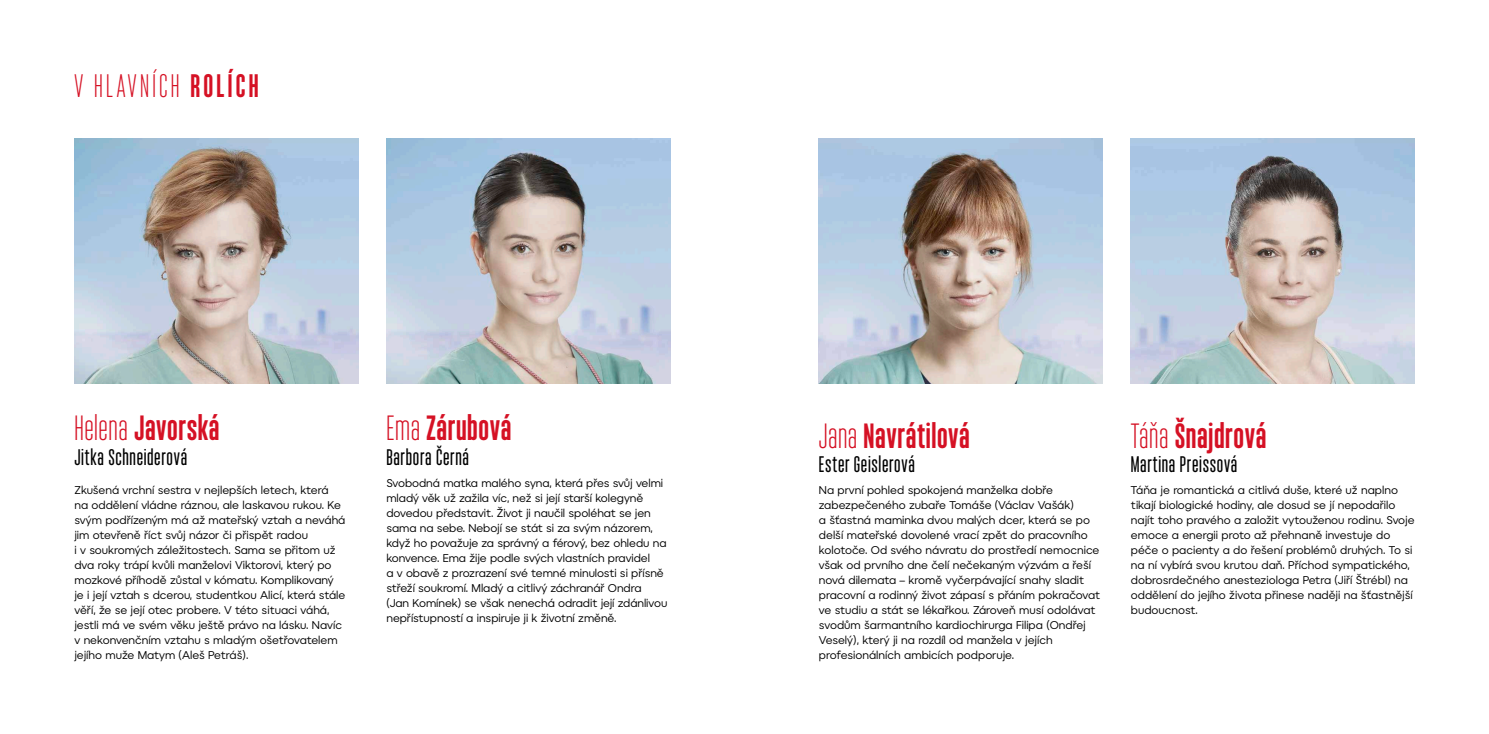
<style>
.page{position:relative;width:1489px;height:734px;background:#fff}
.page>*{position:absolute;margin:0;border:0;box-sizing:border-box;transform-origin:0 0}
.t1{font:100 35px "Monopol";letter-spacing:.015em;color:#d51124}
.t2{font:300 32.5px "Monopol";letter-spacing:.095em;color:#d51124}
.t3{font:500 22.5px "Monopol";letter-spacing:.03em;color:#000}
.t4{font:11.25px/15px "Organica R";color:#000}
.s1{font-weight:100}
.s2{font-weight:300}
</style>
<div class="page">
<img style="left:74px;top:138px;width:284px;height:245px">
<img style="left:819px;top:138px;width:283px;height:245px">
<img style="left:1130px;top:138px;width:284px;height:245px">
<img style="left:386px;top:138px;width:284px;height:245px">
<h2 class="t2" style="left:74px;top:69px;width:185px">V HLAVNÍCH <span class="s1">ROLÍCH</span></h2>
<h1 class="t1" style="left:74px;top:409px;width:147px"><span class="s2">Helena</span> Javorská</h1>
<h3 class="t3" style="left:74px;top:445px;width:114px">Jitka Schneiderová</h3>
<p class="t4" style="left:74px;top:482px;width:272px">Zkušená vrchní sestra v nejlepších letech, která<br>na oddělení vládne ráznou, ale laskavou rukou. Ke svým podřízeným má až mateřský vztah a neváhá jim otevřeně říct svůj názor či přispět radou<br>i v soukromých záležitostech. Sama se přitom už dva roky trápí kvůli manželovi Viktorovi, který po mozkové příhodě zůstal v kómatu. Komplikovaný je i její vztah s dcerou, studentkou Alicí, která stále věří, že se její otec probere. V této situaci váhá, jestli má ve svém věku ještě právo na lásku. Navíc v nekonvenčním vztahu s mladým ošetřovatelem jejího muže Matym (Aleš Petráš).</p>
<h1 class="t1" style="left:386px;top:409px;width:126px"><span class="s2">Ema</span> Zárubová</h1>
<h3 class="t3" style="left:386px;top:445px;width:84px">Barbora Černá</h3>
<p class="t4" style="left:386px;top:475px;width:282px">Svobodná matka malého syna, která přes svůj velmi mladý věk už zažila víc, než si její starší kolegyně dovedou představit. Život ji naučil spoléhat se jen sama na sebe. Nebojí se stát si za svým názorem, když ho považuje za správný a férový, bez ohledu na konvence. Ema žije podle svých vlastních pravidel<br>a v obavě z prozrazení své temné minulosti si přísně střeží soukromí. Mladý a citlivý záchranář Ondra<br>(Jan Komínek) se však nenechá odradit její zdánlivou nepřístupností a inspiruje ji k životní změně.</p>
<h1 class="t1" style="left:819px;top:416px;width:152px"><span class="s2">Jana</span> Navrátilová</h1>
<h3 class="t3" style="left:819px;top:452px;width:97px">Ester Geislerová</h3>
<p class="t4" style="left:819px;top:482px;width:283px">Na první pohled spokojená manželka dobře zabezpečeného zubaře Tomáše (Václav Vašák)<br>a šťastná maminka dvou malých dcer, která se po delší mateřské dovolené vrací zpět do pracovního kolotoče. Od svého návratu do prostředí nemocnice však od prvního dne čelí nečekaným výzvám a řeší nová dilemata – kromě vyčerpávající snahy sladit pracovní a rodinný život zápasí s přáním pokračovat ve studiu a stát se lékařkou. Zároveň musí odolávat svodům šarmantního kardiochirurga Filipa (Ondřej Veselý), který ji na rozdíl od manžela v jejích profesionálních ambicích podporuje.</p>
<h1 class="t1" style="left:1130px;top:416px;width:137px"><span class="s2">Táňa</span> Šnajdrová</h1>
<h3 class="t3" style="left:1130px;top:452px;width:108px">Martina Preissová</h3>
<p class="t4" style="left:1130px;top:482px;width:285px">Táňa je romantická a citlivá duše, které už naplno tikají biologické hodiny, ale dosud se jí nepodařilo najít toho pravého a založit vytouženou rodinu. Svoje emoce a energii proto až přehnaně investuje do péče o pacienty a do řešení problémů druhých. To si na ní vybírá svou krutou daň. Příchod sympatického, dobrosrdečného anesteziologa Petra (Jiří Štrébl) na oddělení do jejího života přinese naději na šťastnější budoucnost.</p>
</div>
